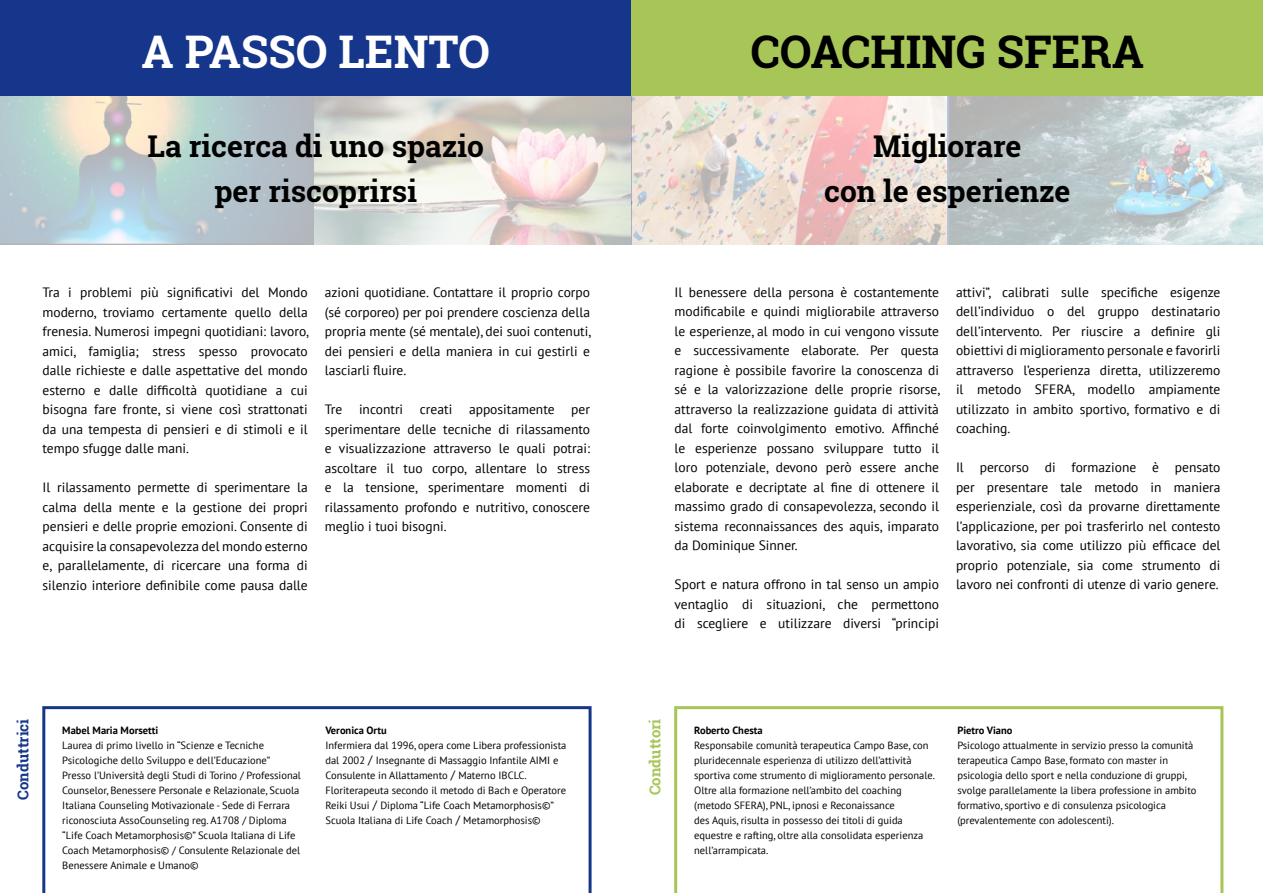
<style>
.page{position:relative;width:1263px;height:893px;background:#fff}
.page>*{position:absolute;margin:0;border:0;box-sizing:border-box;transform-origin:0 0}
.t1{font:700 45px "Roboto Slab";color:#000}
.t2{font:700 45px "Roboto Slab";color:#fff}
.t3{font:700 30px/44.5px "Roboto Slab";color:#000;text-align:center}
.t4{font:700 15px "Roboto Slab";color:#16368b}
.t5{font:700 15px "Roboto Slab";color:#a8c657}
.t6{font:13.5px/19.5px "PT Sans";color:#000;text-align:justify}
.t7{font:10.5px/15px "PT Sans";color:#000}
.t8{font:700 10.5px "PT Sans";color:#000}
.s1{font-size:12px}
</style>
<div class="page">
<img style="left:631px;top:95px;width:316px;height:149px">
<img style="left:949px;top:95px;width:314px;height:149px">
<svg style="left:0;top:95px;width:314px;height:149px;background:#bccbce"></svg>
<svg style="left:314px;top:95px;width:317px;height:149px;background:#dddad3"></svg>
<div style="left:0;top:0;width:633px;height:95px;background:#16368b"></div>
<div style="left:631px;top:0;width:632px;height:95px;background:#a8c657"></div>
<svg style="left:42px;top:706px;width:550px;height:187px"></svg>
<svg style="left:674px;top:706px;width:549px;height:187px"></svg>
<h1 class="t2" style="left:142px;top:21px;width:350px">A PASSO LENTO</h1>
<h2 class="t3" style="left:148px;top:124px;width:338px">La ricerca di uno spazio per riscoprirsi</h2>
<p class="t6" style="left:43px;top:282px;width:268px">Tra i problemi più significativi del Mondo moderno, troviamo certamente quello della frenesia. Numerosi impegni quotidiani: lavoro, amici, famiglia; stress spesso provocato dalle richieste e dalle aspettative del mondo esterno e dalle difficoltà quotidiane a cui bisogna fare fronte, si viene così strattonati da una tempesta di pensieri e di stimoli e il tempo sfugge dalle mani.</p>
<p class="t6" style="left:43px;top:477px;width:267px">Il rilassamento permette di sperimentare la calma della mente e la gestione dei propri pensieri e delle proprie emozioni. Consente di acquisire la consapevolezza del mondo esterno e, parallelamente, di ricercare una forma di silenzio interiore definibile come pausa dalle</p>
<p class="t6" style="left:325px;top:282px;width:268px">azioni quotidiane. Contattare il proprio corpo (sé corporeo) per poi prendere coscienza della propria mente (sé mentale), dei suoi contenuti, dei pensieri e della maniera in cui gestirli e lasciarli fluire.</p>
<p class="t6" style="left:325px;top:399px;width:267px">Tre incontri creati appositamente per sperimentare delle tecniche di rilassamento e visualizzazione attraverso le quali potrai: ascoltare il tuo corpo, allentare lo stress e la tensione, sperimentare momenti di rilassamento profondo e nutritivo, conoscere meglio i tuoi bisogni.</p>
<h1 class="t1" style="left:751px;top:21px;width:395px">COACHING SFERA</h1>
<h2 class="t3" style="left:824px;top:124px;width:248px">Migliorare<br>con le esperienze</h2>
<p class="t6" style="left:674px;top:282px;width:267px">Il benessere della persona è costantemente modificabile e quindi migliorabile attraverso le esperienze, al modo in cui vengono vissute e successivamente elaborate. Per questa ragione è possibile favorire la conoscenza di sé e la valorizzazione delle proprie risorse, attraverso la realizzazione guidata di attività dal forte coinvolgimento emotivo. Affinché le esperienze possano sviluppare tutto il loro potenziale, devono però essere anche elaborate e decriptate al fine di ottenere il massimo grado di consapevolezza, secondo il sistema reconnaissances des aquis, imparato da Dominique Sinner.</p>
<p class="t6" style="left:674px;top:575px;width:266px">Sport e natura offrono in tal senso un ampio ventaglio di situazioni, che permettono di scegliere e utilizzare diversi “principi</p>
<p class="t6" style="left:956px;top:282px;width:266px">attivi”, calibrati sulle specifiche esigenze dell’individuo o del gruppo destinatario dell’intervento. Per riuscire a definire gli obiettivi di miglioramento personale e favorirli attraverso l’esperienza diretta, utilizzeremo il metodo SFERA, modello ampiamente utilizzato in ambito sportivo, formativo e di coaching.</p>
<p class="t6" style="left:956px;top:458px;width:266px">Il percorso di formazione è pensato per presentare tale metodo in maniera esperienziale, così da provarne direttamente l’applicazione, per poi trasferirlo nel contesto lavorativo, sia come utilizzo più efficace del proprio potenziale, sia come strumento di lavoro nei confronti di utenze di vario genere.</p>
<p class="t5" style="left:645px;top:795px;width:78px;rotate:-90deg">Conduttori</p>
<p class="t4" style="left:13px;top:800px;width:82px;rotate:-90deg">Conduttrici</p>
<p class="t8" style="left:694px;top:723px;width:70px">Roberto Chesta</p>
<p class="t8" style="left:62px;top:723px;width:97px">Mabel Maria Morsetti</p>
<p class="t7" style="left:62px;top:738px;width:240px">Laurea di primo livello in “Scienze e Tecniche Psicologiche dello Sviluppo e dell’Educazione” Presso l’Università degli Studi di Torino / Professional Counselor, Benessere Personale e Relazionale, Scuola Italiana Counseling Motivazionale - Sede di Ferrara riconosciuta AssoCounseling reg. A1708 / Diploma “Life Coach Metamorphosis©” Scuola Italiana di Life Coach Metamorphosis© / Consulente Relazionale del Benessere Animale e Umano©</p>
<p class="t8" style="left:325px;top:723px;width:63px">Veronica Ortu</p>
<p class="t7" style="left:325px;top:738px;width:243px">Infermiera dal 1996, opera come Libera professionista dal 2002 <span class="s1">/</span> Insegnante di Massaggio Infantile AIMI e Consulente in Allattamento <span class="s1">/</span> Materno IBCLC.<br>Floriterapeuta secondo il metodo di Bach e Operatore Reiki Usui <span class="s1">/</span> Diploma “Life Coach Metamorphosis©” Scuola Italiana di Life Coach <span class="s1">/</span> Metamorphosis©</p>
<p class="t7" style="left:694px;top:738px;width:242px">Responsabile comunità terapeutica Campo Base, con pluridecennale esperienza di utilizzo dell’attività sportiva come strumento di miglioramento personale.<br>Oltre alla formazione nell’ambito del coaching (metodo SFERA), PNL, ipnosi e Reconaissance<br>des Aquis, risulta in possesso dei titoli di guida equestre e rafting, oltre alla consolidata esperienza nell’arrampicata.</p>
<p class="t8" style="left:957px;top:723px;width:57px">Pietro Viano</p>
<p class="t7" style="left:957px;top:738px;width:241px">Psicologo attualmente in servizio presso la comunità terapeutica Campo Base, formato con master in psicologia dello sport e nella conduzione di gruppi, svolge parallelamente la libera professione in ambito formativo, sportivo e di consulenza psicologica (prevalentemente con adolescenti).</p>
</div>
